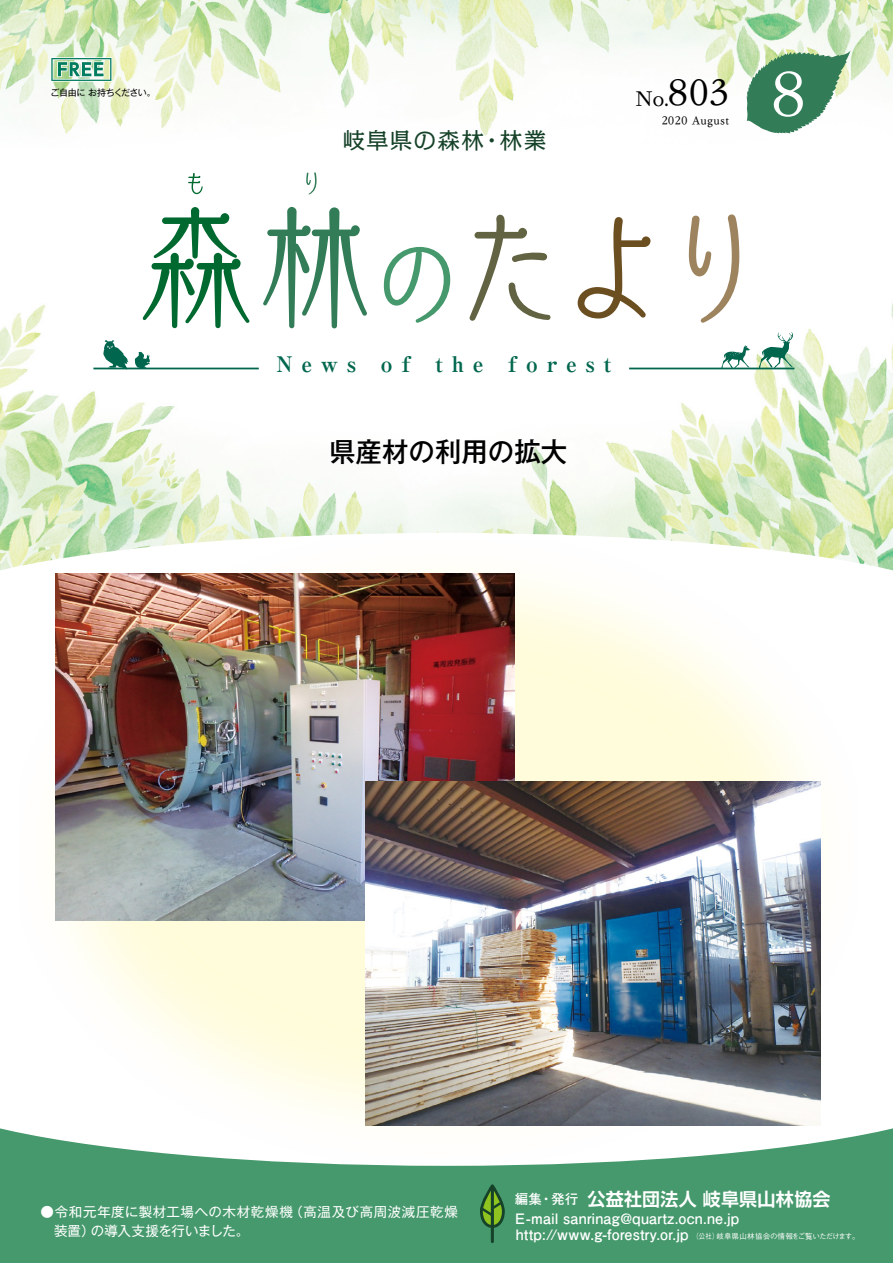
<style>
.page{position:relative;width:893px;height:1263px;background:#fff}
.page>*{position:absolute;margin:0;border:0;box-sizing:border-box;transform-origin:0 0}
.t1{font:500 40.5px "P Kiza Kinryou Std";color:#000}
.t2{font:500 27px "Gothic MB101 Pro";color:#000}
.t3{font:500 23.4px "P Kiza Kinryou Std";color:#000}
.t4{font:22.8px "Kakumin Pro";letter-spacing:.05em;color:#154228}
.t5{font:700 expanded 21.45px "Ryumin Pro";letter-spacing:.4em;color:#00674e}
.t6{font:700 18px "Shin Go Pr 5 De";letter-spacing:.015em;color:#fff}
.t7{font:700 14.4px "Futo Go B101 Pr 5";letter-spacing:.015em;color:#fff}
.t8{font:13.5px "Gothic MB101 Pro";letter-spacing:.035em;color:#fff}
.t9{font:13.5px "Gothic MB101 Pro";letter-spacing:-.02em;color:#fff}
.t10{font:700 13.5px "Futo Go B101 Pr 5";color:#fff}
.t11{font:500 12.75px "P Kiza Kinryou Std";color:#000}
.t12{font:9px "Gothic MB101 Pro";letter-spacing:-.04em;color:#000}
.t13{font:500 7.5px "Gothic BBB Pr 5";letter-spacing:-.005em;color:#fff}
.t14{font:500 7.5px "Gothic BBB Pr 5";letter-spacing:-.005em;color:#fff;scale:.85 1}
.s1{font-size:69px;color:#fff}
</style>
<div class="page">
<img style="left:0;top:0;width:893px;height:571px">
<svg style="left:746px;top:50px;width:105px;height:83px"></svg>
<div style="left:0;top:1128px;width:893px;height:135px;background:#45996c"></div>
<svg style="left:50px;top:57px;width:63px;height:25px;background:#93c6ac"></svg>
<svg style="left:759px;top:332px;width:34px;height:36px"></svg>
<svg style="left:721px;top:345px;width:29px;height:23px"></svg>
<svg style="left:143px;top:207px;width:106px;height:121px"></svg>
<svg style="left:263px;top:207px;width:104px;height:121px"></svg>
<svg style="left:384px;top:247px;width:66px;height:76px"></svg>
<svg style="left:470px;top:215px;width:80px;height:106px"></svg>
<svg style="left:578px;top:217px;width:72px;height:102px"></svg>
<svg style="left:689px;top:214px;width:50px;height:109px"></svg>
<svg style="left:188px;top:173px;width:15px;height:21px"></svg>
<svg style="left:306px;top:172px;width:11px;height:22px"></svg>
<hr style="left:93px;top:368px;width:166px;height:1px;background:#00674e">
<hr style="left:629px;top:368px;width:165px;height:1px;background:#00674e">
<svg style="left:103px;top:340px;width:26px;height:30px"></svg>
<svg style="left:135px;top:351px;width:15px;height:17px"></svg>
<hr style="left:491px;top:1186px;width:3px;height:57px;background:#154228;border-radius:2px">
<svg style="left:480px;top:1184px;width:25px;height:44px"></svg>
<img style="left:20px;top:540px;width:836px;height:619px">
<img style="left:55px;top:573px;width:460px;height:347px">
<img style="left:365px;top:782px;width:456px;height:343px">
<p class="t12" style="left:51px;top:85px;width:107px">ご自由にお持ちください。</p>
<h3 class="t4" style="left:343px;top:122px;width:143px">岐阜県の森林</h3>
<h3 class="t4" style="left:480px;top:122px;width:68px">・林業</h3>
<h1 class="t1" style="left:667px;top:63px;width:140px">803 <span class="s1">8</span></h1>
<h3 class="t3" style="left:635px;top:82px;width:35px">No.</h3>
<p class="t11" style="left:661px;top:111px;width:70px">2020 August</p>
<h3 class="t5" style="left:276px;top:347px;width:81px">News</h3>
<h3 class="t5" style="left:381px;top:347px;width:32px">o f</h3>
<h3 class="t5" style="left:435px;top:347px;width:50px">the</h3>
<h3 class="t5" style="left:508px;top:347px;width:105px">forest</h3>
<h2 class="t2" style="left:329px;top:430px;width:240px">県産材の利用の拡大</h2>
<p class="t8" style="left:290px;top:1200px;width:170px">（高温及び高周波減圧乾燥</p>
<p class="t8" style="left:40px;top:1200px;width:254px">●令和元年度に製材工場への木材乾燥機</p>
<p class="t8" style="left:54px;top:1220px;width:42px">装置）</p>
<p class="t9" style="left:91px;top:1220px;width:160px">の導入支援を行いました。</p>
<p class="t10" style="left:515px;top:1188px;width:29px">編集</p>
<p class="t10" style="left:540px;top:1188px;width:40px">・発行</p>
<p class="t6" style="left:587px;top:1184px;width:244px">公益社団法人岐阜県山林協会</p>
<p class="t7" style="left:513px;top:1206px;width:228px">Ｅ-mail sanrinag@quartz.ocn.ne j p.</p>
<p class="t7" style="left:516px;top:1223px;width:174px">http://www -g. forestry.or j p.</p>
<p class="t13" style="left:716px;top:1230px;width:145px">岐阜県山林協会の情報をご覧いただけます。</p>
<p class="t14" style="left:692px;top:1230px;width:32px">（公社）</p>
</div>
